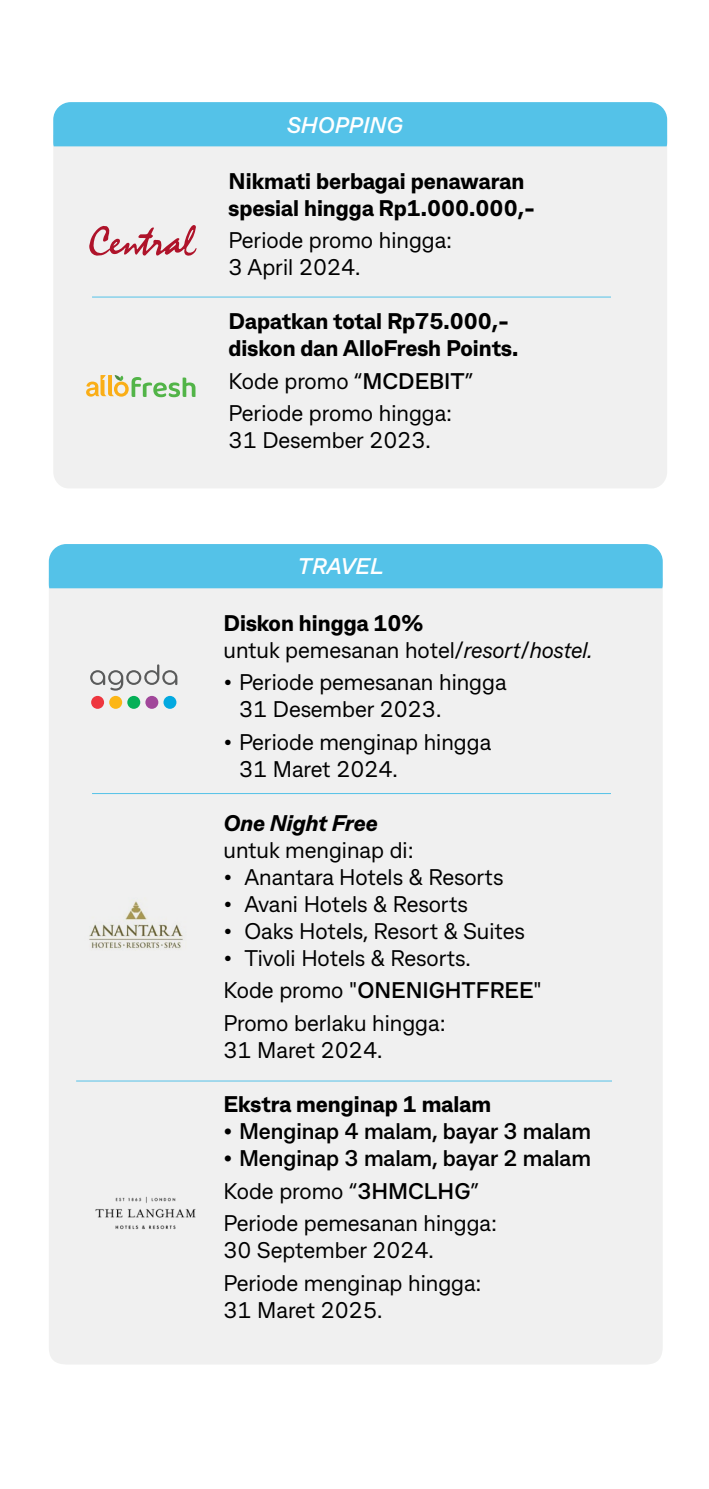
<style>
.page{position:relative;width:709px;height:1489px;background:#fff}
.page>*{position:absolute;margin:0;border:0;box-sizing:border-box;transform-origin:0 0}
.t1{font:22.5px/27px "CBA Beacon Sans";color:#000}
.t2{font:800 22.5px/27px "CBA Beacon Sans";color:#000}
.t3{font:700 22.5px/32.5px "CBA Beacon Sans";color:#000}
.t4{font:italic 700 22.5px "CBA Beacon Sans";color:#fff}
.t5{font:italic 800 22.5px "CBA Beacon Sans";color:#000}
.s1{font-weight:700}
.s2{font-weight:800}
.s3{font-style:italic}
.s4{font-weight:400}
</style>
<div class="page">
<div style="left:49px;top:588px;width:613px;height:776px;background:#f0f0f0"></div>
<div style="left:49px;top:544px;width:613px;height:44px;background:#54c2e8"></div>
<div style="left:109px;top:696px;width:13px;height:12px;background:#fcb615;border-radius:50%"></div>
<div style="left:91px;top:696px;width:13px;height:12px;background:#ee363f;border-radius:50%"></div>
<div style="left:127px;top:696px;width:13px;height:12px;background:#05b057;border-radius:50%"></div>
<div style="left:163px;top:696px;width:13px;height:12px;background:#03a9e0;border-radius:50%"></div>
<div style="left:145px;top:696px;width:13px;height:12px;background:#a1479a;border-radius:50%"></div>
<svg style="left:90px;top:664px;width:87px;height:26px"></svg>
<hr style="left:92px;top:793px;width:519px;height:1px;background:#54c2e8">
<div style="left:53px;top:146px;width:614px;height:342px;background:#f0f0f0"></div>
<div style="left:53px;top:102px;width:614px;height:44px;background:#54c2e8"></div>
<hr style="left:92px;top:296px;width:519px;height:1px;background:#54c2e8">
<img style="left:83px;top:897px;width:107px;height:53px">
<img style="left:84px;top:1186px;width:123px;height:56px">
<hr style="left:76px;top:1080px;width:536px;height:1px;background:#54c2e8">
<svg style="left:89px;top:224px;width:107px;height:33px"></svg>
<svg style="left:86px;top:375px;width:109px;height:22px"></svg>
<p class="t4" style="left:287px;top:110px;width:117px">SHOPPING</p>
<p class="t2" style="left:229px;top:166px;width:308px">Nikmati berbagai penawaran spesial hingga Rp1.000.000,-</p>
<p class="t1" style="left:229px;top:226px;width:225px">Periode promo hingga:<br>3 April 2024.</p>
<p class="t2" style="left:229px;top:307px;width:291px">Dapatkan total Rp75.000,- diskon dan AlloFresh Points.</p>
<p class="t1" style="left:229px;top:363px;width:246px;line-height:32.5px">Kode promo “<span class="s1">MCDEBIT</span>”<br>Periode promo hingga:</p>
<p class="t1" style="left:229px;top:426px;width:204px">31 Desember 2023.</p>
<p class="t4" style="left:297px;top:550px;width:88px">TRAVEL</p>
<p class="t1" style="left:223px;top:608px;width:370px"><span class="s2">Diskon hingga 10%<br></span>untuk pemesanan hotel/<span class="s3">resort</span>/<span class="s3">hostel.</span></p>
<p class="t1" style="left:239px;top:668px;width:269px;text-indent:-16px">• Periode pemesanan hingga<br>31 Desember 2023.</p>
<p class="t1" style="left:239px;top:727px;width:254px;text-indent:-16px">• Periode menginap hingga<br>31 Maret 2024.</p>
<p class="t5" style="left:223px;top:808px;width:156px">One Night Free</p>
<p class="t1" style="left:223px;top:835px;width:192px">untuk menginap di:</p>
<p class="t1" style="left:223px;top:862px;width:281px">• Anantara Hotels &amp; Resorts</p>
<p class="t1" style="left:223px;top:889px;width:246px">• Avani Hotels &amp; Resorts</p>
<p class="t1" style="left:223px;top:916px;width:303px">• Oaks Hotels, Resort &amp; Suites</p>
<p class="t1" style="left:223px;top:940px;width:320px;line-height:32.5px">• Tivoli Hotels &amp; Resorts.<br>Kode promo "<span class="s1">ONENIGHTFREE</span>"<br>Promo berlaku hingga:</p>
<p class="t1" style="left:223px;top:1035px;width:160px">31 Maret 2024.</p>
<p class="t2" style="left:223px;top:1089px;width:269px">Ekstra menginap 1 malam</p>
<p class="t3" style="left:223px;top:1113px;width:369px">• Menginap 4 malam, bayar 3 malam</p>
<p class="t3" style="left:223px;top:1140px;width:369px">• Menginap 3 malam, bayar 2 malam<br><span class="s4">Kode promo “</span>3HMCLHG<span class="s4">”<br>Periode pemesanan hingga:</span></p>
<p class="t1" style="left:223px;top:1232px;width:260px;line-height:32.5px">30 September 2024.<br>Periode menginap hingga:</p>
<p class="t1" style="left:223px;top:1295px;width:160px">31 Maret 2025.</p>
</div>
